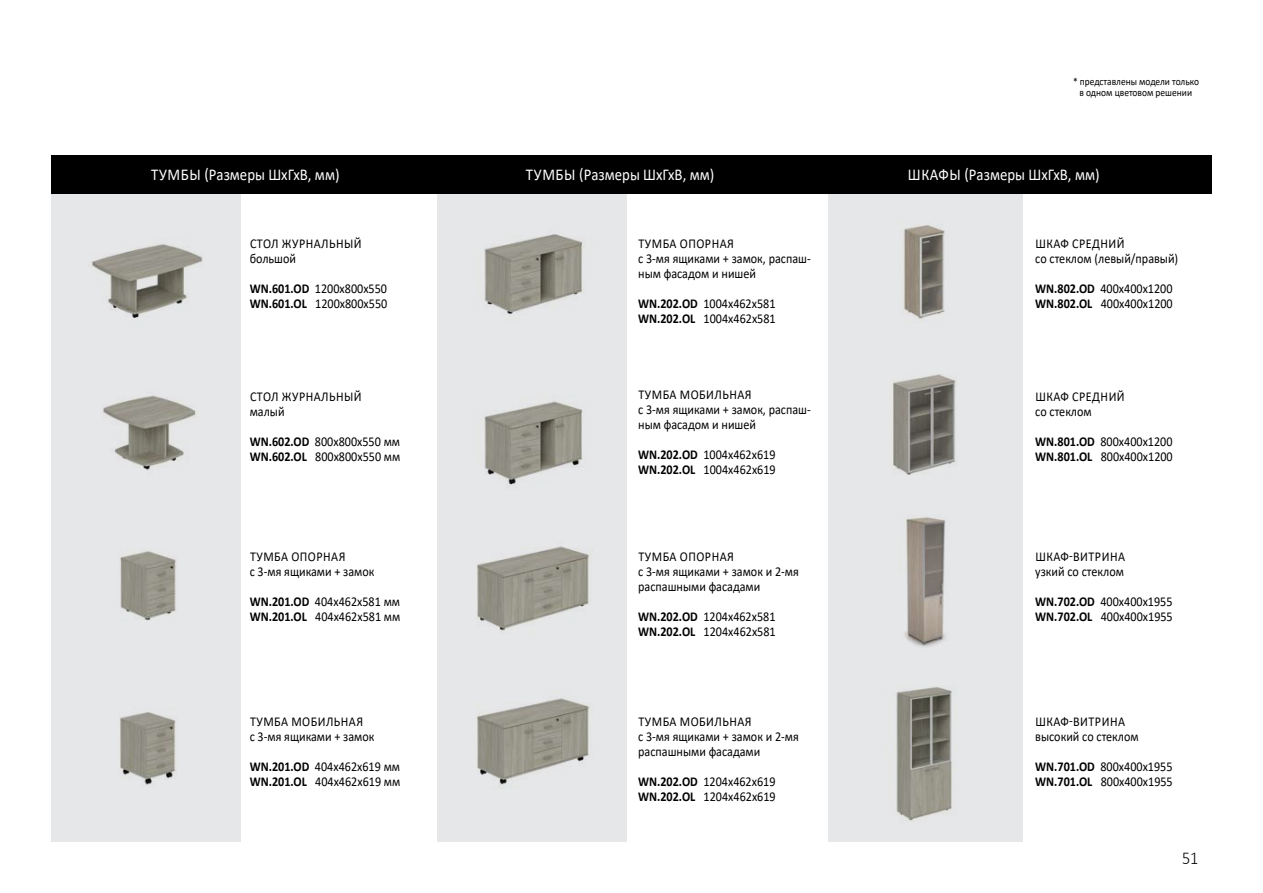
<style>
.page{position:relative;width:1263px;height:893px;background:#fff}
.page>*{position:absolute;margin:0;border:0;box-sizing:border-box;transform-origin:0 0}
.t1{font:300 18px "Calibri";color:#000;scale:.9 1}
.t2{font:16.5px "Calibri";color:#fff;scale:.9 1}
.t3{font:16.5px "Calibri";letter-spacing:.04em;color:#fff;scale:.9 1}
.t4{font:13.5px/15px "Calibri";color:#000;scale:.9 1}
.t5{font:13.5px/15px "Calibri";letter-spacing:.04em;color:#000;scale:.9 1}
.t6{font:13.5px/15px "Calibri";letter-spacing:.03em;color:#000;scale:.9 1}
.t7{font:10.5px/10.5px "Calibri";color:#000;text-align:center;scale:.9 1}
.s1{font-weight:700}
</style>
<div class="page">
<div style="left:51px;top:167px;width:189px;height:675px;background:#e6e7e8"></div>
<div style="left:437px;top:167px;width:189px;height:675px;background:#e6e7e8"></div>
<div style="left:828px;top:167px;width:195px;height:675px;background:#e6e7e8"></div>
<div style="left:51px;top:155px;width:1161px;height:38px;background:#000"></div>
<img style="left:91px;top:244px;width:112px;height:74px">
<img style="left:103px;top:395px;width:94px;height:75px">
<img style="left:904px;top:517px;width:42px;height:130px">
<img style="left:896px;top:687px;width:56px;height:134px">
<img style="left:484px;top:234px;width:99px;height:80px">
<img style="left:903px;top:225px;width:42px;height:96px">
<img style="left:892px;top:374px;width:65px;height:101px">
<img style="left:119px;top:712px;width:58px;height:73px">
<img style="left:477px;top:698px;width:113px;height:91px">
<img style="left:477px;top:546px;width:116px;height:85px">
<img style="left:484px;top:401px;width:99px;height:84px">
<img style="left:119px;top:551px;width:57px;height:70px">
<p class="t7" style="left:1073px;top:76px;width:141px">* представлены модели только в одном цветовом решении</p>
<p class="t2" style="left:151px;top:163px;width:211px">ТУМБЫ (Размеры ШхГхВ, мм)</p>
<p class="t3" style="left:165px;top:163px;width:169px">КОМПЛЕКТЫ ШКАФОВ</p>
<p class="t2" style="left:526px;top:163px;width:211px">ТУМБЫ (Размеры ШхГхВ, мм)</p>
<p class="t2" style="left:908px;top:163px;width:215px">ШКАФЫ (Размеры ШхГхВ, мм)</p>
<p class="t5" style="left:250px;top:236px;width:126px">СТОЛ ЖУРНАЛЬНЫЙ большой</p>
<p class="t4" style="left:250px;top:281px;width:154px"><span class="s1">WN.601.OD</span> 1200х800х550<br><span class="s1">WN.601.OL</span> 1200х800х550</p>
<p class="t5" style="left:250px;top:388px;width:126px">СТОЛ ЖУРНАЛЬНЫЙ малый</p>
<p class="t4" style="left:250px;top:433px;width:169px"><span class="s1">WN.602.OD</span> 800х800х550 мм<br><span class="s1">WN.602.OL</span> 800х800х550 мм</p>
<p class="t4" style="left:250px;top:549px;width:140px">ТУМБА ОПОРНАЯ<br>с 3-мя ящиками + замок</p>
<p class="t4" style="left:250px;top:594px;width:169px"><span class="s1">WN.201.OD</span> 404х462х581 мм<br><span class="s1">WN.201.OL</span> 404х462х581 мм</p>
<p class="t6" style="left:250px;top:714px;width:140px">ТУМБА МОБИЛЬНАЯ<br>с 3-мя ящиками + замок</p>
<p class="t4" style="left:250px;top:759px;width:169px"><span class="s1">WN.201.OD</span> 404х462х619 мм<br><span class="s1">WN.201.OL</span> 404х462х619 мм</p>
<p class="t4" style="left:638px;top:236px;width:193px">ТУМБА ОПОРНАЯ<br>с 3-мя ящиками + замок, распаш&shy;ным фасадом и нишей</p>
<p class="t4" style="left:638px;top:296px;width:154px"><span class="s1">WN.202.OD</span> 1004х462х581<br><span class="s1">WN.202.OL</span> 1004х462х581</p>
<p class="t4" style="left:638px;top:387px;width:193px">ТУМБА МОБИЛЬНАЯ<br>с 3-мя ящиками + замок, распаш&shy;ным фасадом и нишей</p>
<p class="t4" style="left:638px;top:447px;width:154px"><span class="s1">WN.202.OD</span> 1004х462х619<br><span class="s1">WN.202.OL</span> 1004х462х619</p>
<p class="t4" style="left:638px;top:549px;width:180px">ТУМБА ОПОРНАЯ<br>с 3-мя ящиками + замок и 2-мя распашными фасадами</p>
<p class="t4" style="left:638px;top:609px;width:154px"><span class="s1">WN.202.OD</span> 1204х462х581<br><span class="s1">WN.202.OL</span> 1204х462х581</p>
<p class="t4" style="left:638px;top:714px;width:180px">ТУМБА МОБИЛЬНАЯ<br>с 3-мя ящиками + замок и 2-мя распашными фасадами</p>
<p class="t4" style="left:638px;top:774px;width:154px"><span class="s1">WN.202.OD</span> 1204х462х619<br><span class="s1">WN.202.OL</span> 1204х462х619</p>
<p class="t4" style="left:1035px;top:236px;width:160px">ШКАФ СРЕДНИЙ<br>со стеклом (левый/правый)</p>
<p class="t4" style="left:1035px;top:281px;width:154px"><span class="s1">WN.802.OD</span> 400х400х1200<br><span class="s1">WN.802.OL</span> 400х400х1200</p>
<p class="t4" style="left:1035px;top:388px;width:101px">ШКАФ СРЕДНИЙ со стеклом</p>
<p class="t4" style="left:1035px;top:433px;width:154px"><span class="s1">WN.801.OD</span> 800х400х1200<br><span class="s1">WN.801.OL</span> 800х400х1200</p>
<p class="t4" style="left:1035px;top:549px;width:101px">ШКАФ-ВИТРИНА узкий со стеклом</p>
<p class="t4" style="left:1035px;top:594px;width:154px"><span class="s1">WN.702.OD</span> 400х400х1955<br><span class="s1">WN.702.OL</span> 400х400х1955</p>
<p class="t4" style="left:1035px;top:714px;width:116px">ШКАФ-ВИТРИНА высокий со стеклом</p>
<p class="t4" style="left:1035px;top:759px;width:154px"><span class="s1">WN.701.OD</span> 800х400х1955<br><span class="s1">WN.701.OL</span> 800х400х1955</p>
<h1 class="t1" style="left:1182px;top:847px;width:20px">51</h1>
</div>
